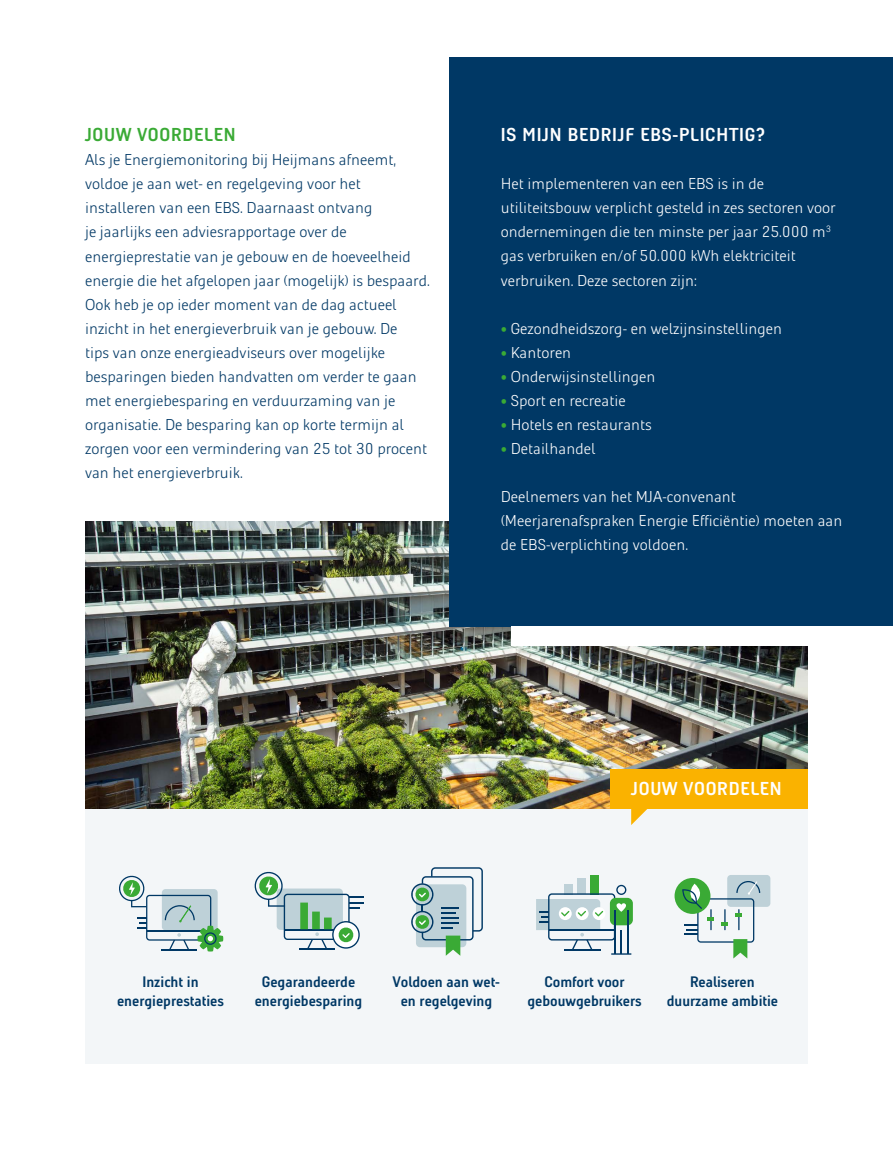
<style>
.page{position:relative;width:893px;height:1149px;background:#fff}
.page>*{position:absolute;margin:0;border:0;box-sizing:border-box;transform-origin:0 0}
.t1{font:700 18.75px "Heijmans Con";letter-spacing:.04em;color:#fff}
.t2{font:700 18.75px "Heijmans Con";letter-spacing:.04em;color:#3aaa35}
.t3{font:300 15.75px/24px "Heijmans";color:#003865}
.t4{font:300 15.75px/24px "Heijmans";color:#fff}
.t5{font:700 15.3px/19px "Heijmans Con";color:#003865;text-align:center}
.s1{color:#3aaa35}
</style>
<div class="page">
<div style="left:85px;top:808px;width:723px;height:255px;background:#f3f6f8"></div>
<img style="left:85px;top:521px;width:723px;height:287px">
<svg style="left:631px;top:808px;width:19px;height:16px"></svg>
<div style="left:611px;top:768px;width:197px;height:40px;background:#fab200"></div>
<div style="left:450px;top:57px;width:443px;height:569px;background:#003865"></div>
<div style="left:511px;top:626px;width:382px;height:19px;background:#fff"></div>
<hr style="left:299px;top:947px;width:36px;height:2px;background:#003865">
<svg style="left:254px;top:871px;width:110px;height:77px"></svg>
<svg style="left:119px;top:875px;width:104px;height:76px"></svg>
<svg style="left:411px;top:867px;width:72px;height:88px"></svg>
<div style="left:577px;top:878px;width:9px;height:15px;background:#bed1d8"></div>
<div style="left:590px;top:874px;width:9px;height:19px;background:#3aaa35"></div>
<div style="left:610px;top:897px;width:23px;height:28px;background:#3aaa35;border-radius:6px"></div>
<svg style="left:536px;top:884px;width:95px;height:70px"></svg>
<div style="left:727px;top:874px;width:43px;height:32px;background:#bed1d8;border-radius:4px"></div>
<div style="left:675px;top:877px;width:35px;height:36px;background:#3aaa35;border-radius:50%"></div>
<svg style="left:682px;top:880px;width:78px;height:78px"></svg>
<p class="t2" style="left:85px;top:124px;width:152px">JOUW VOORDELEN</p>
<p class="t3" style="left:85px;top:148px;width:346px">Als je Energiemonitoring bij Heijmans afneemt, voldoe je aan wet- en regelgeving voor het installeren van een EBS. Daarnaast ontvang<br>je jaarlijks een adviesrapportage over de energieprestatie van je gebouw en de hoeveelheid energie die het afgelopen jaar (mogelijk) is bespaard.<br>Ook heb je op ieder moment van de dag actueel inzicht in het energieverbruik van je gebouw. De<br>tips van onze energieadviseurs over mogelijke besparingen bieden handvatten om verder te gaan met energiebesparing en verduurzaming van je organisatie. De besparing kan op korte termijn al zorgen voor een vermindering van 25 tot 30 procent van het energieverbruik.</p>
<p class="t1" style="left:501px;top:124px;width:266px">IS MIJN BEDRIJF EBS-PLICHTIG?</p>
<p class="t4" style="left:501px;top:172px;width:336px">Het implementeren van een EBS is in de utiliteitsbouw verplicht gesteld in zes sectoren voor ondernemingen die ten minste per jaar 25.000 m<sup>3 </sup>gas verbruiken en/of 50.000 kWh elektriciteit verbruiken. Deze sectoren zijn:</p>
<p class="t4" style="left:501px;top:316px;width:283px"><span class="s1">•</span> Gezondheidszorg- en welzijnsinstellingen</p>
<p class="t4" style="left:501px;top:340px;width:72px"><span class="s1">•</span> Kantoren</p>
<p class="t4" style="left:501px;top:364px;width:156px"><span class="s1">•</span> Onderwijsinstellingen</p>
<p class="t4" style="left:501px;top:388px;width:126px"><span class="s1">•</span> Sport en recreatie</p>
<p class="t4" style="left:501px;top:412px;width:153px"><span class="s1">•</span> Hotels en restaurants</p>
<p class="t4" style="left:501px;top:436px;width:96px"><span class="s1">•</span> Detailhandel</p>
<p class="t4" style="left:501px;top:484px;width:343px">Deelnemers van het MJA-convenant (Meerjarenafspraken Energie Efficiëntie) moeten aan de EBS-verplichting voldoen.</p>
<p class="t1" style="left:631px;top:777px;width:152px">JOUW VOORDELEN</p>
<p class="t5" style="left:255px;top:972px;width:109px">Gegarandeerde energiebesparing</p>
<p class="t5" style="left:527px;top:972px;width:116px">Comfort voor gebouwgebruikers</p>
<p class="t5" style="left:667px;top:972px;width:113px">Realiseren duurzame ambitie</p>
<p class="t5" style="left:117px;top:972px;width:108px">Inzicht in energieprestaties</p>
<p class="t5" style="left:393px;top:972px;width:109px">Voldoen aan wet&shy;en regelgeving</p>
</div>
